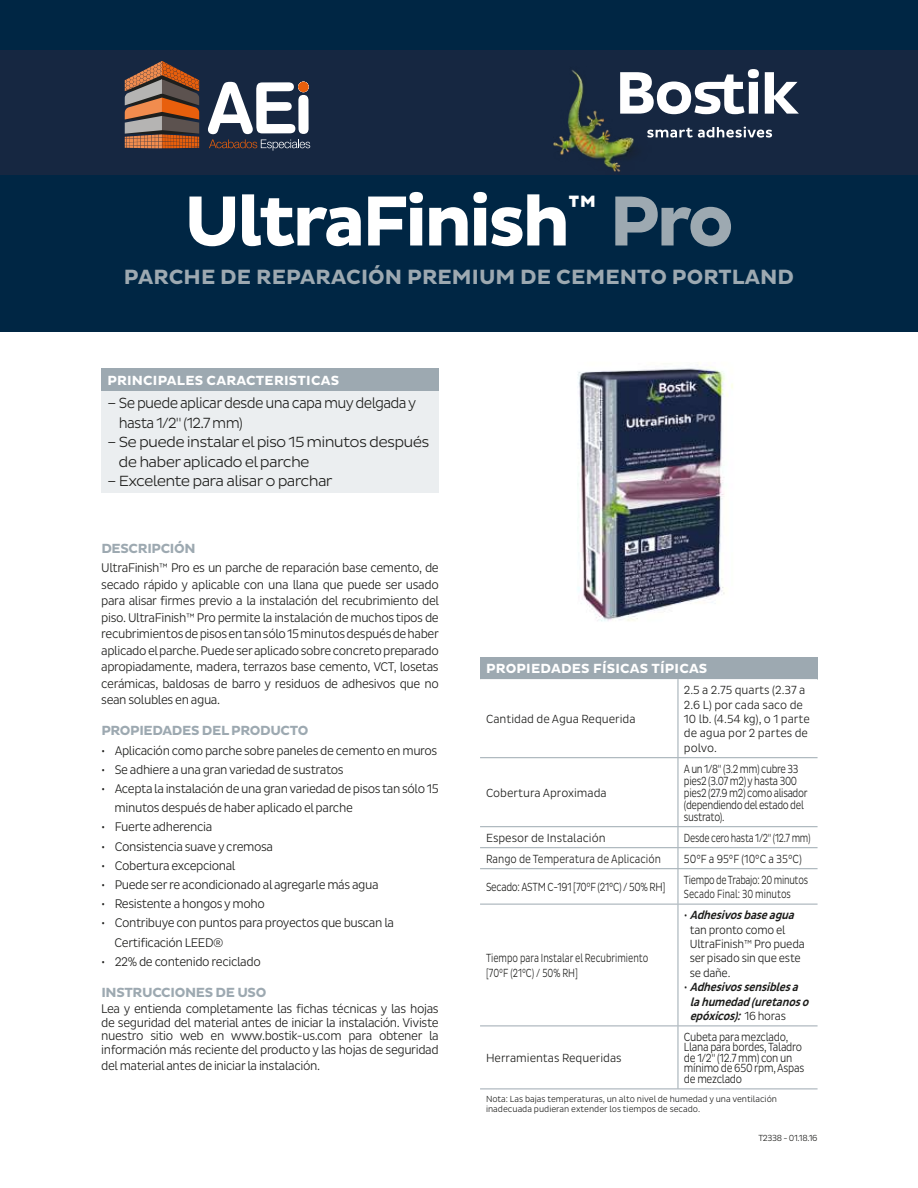
<style>
.page{position:relative;width:918px;height:1188px;background:#fff}
.page>*{position:absolute;margin:0;border:0;box-sizing:border-box;transform-origin:0 0}
.t1{font:700 72px "Pluto Sans";letter-spacing:-.05em;color:#fff}
.t2{font:700 21px "Pluto Sans";letter-spacing:.005em;color:#9da9b1}
.t3{font:300 15px/19.5px "Pluto Sans";letter-spacing:-.05em;color:#1d1d1b}
.t4{font:700 13.5px "Pluto Sans";letter-spacing:-.025em;color:#9da9b1}
.t5{font:700 13.5px "Pluto Sans";letter-spacing:.015em;color:#fff}
.t6{font:300 12.75px/16.5px "Pluto Sans Cond";letter-spacing:-.03em;color:#1d1d1b;text-align:justify}
.t7{font:300 12px/14.4px "Pluto Sans Cond";color:#1d1d1b}
.t8{font:300 12px/12px "Pluto Sans Cond";letter-spacing:-.02em;color:#1d1d1b;scale:.85 1}
.t9{font:300 12px/10.5px "Pluto Sans Cond";letter-spacing:-.02em;color:#1d1d1b;scale:.9 1}
.t10{font:300 12px/14.4px "Pluto Sans Cond";letter-spacing:-.02em;color:#1d1d1b}
.t11{font:300 12px/14.4px "Pluto Sans Cond";letter-spacing:-.02em;color:#1d1d1b;scale:.8 1}
.t12{font:italic 500 12px/14.4px "Pluto Sans Cond";color:#1d1d1b}
.t13{font:300 12px/14.4px "Pluto Sans Cond";color:#1d1d1b;scale:.8 1}
.t14{font:300 12px "Pluto Sans Cond";color:#1d1d1b;scale:.9 1}
.t15{font:300 9px/10.8px "Pluto Sans Cond";color:#1d1d1b}
.t16{font:300 9px "Pluto Sans Cond";letter-spacing:-.03em;color:#1d1d1b}
.s1{color:#9da9b1}
.s2{font-weight:500;font-style:italic}
.s3{font-weight:300;font-style:normal}
</style>
<div class="page">
<div style="left:101px;top:369px;width:338px;height:22px;background:#9da9b1"></div>
<div style="left:101px;top:391px;width:338px;height:101px;background:#ebeef0"></div>
<div style="left:480px;top:657px;width:338px;height:22px;background:#9da9b1"></div>
<svg style="left:480px;top:679px;width:338px;height:410px"></svg>
<hr style="left:678px;top:679px;width:1px;height:78px;background:#9da9b1">
<hr style="left:480px;top:757px;width:198px;height:1px;background:#9da9b1">
<hr style="left:678px;top:757px;width:140px;height:1px;background:#9da9b1">
<hr style="left:678px;top:758px;width:1px;height:68px;background:#9da9b1">
<hr style="left:480px;top:826px;width:198px;height:1px;background:#9da9b1">
<hr style="left:678px;top:826px;width:140px;height:1px;background:#9da9b1">
<hr style="left:480px;top:847px;width:198px;height:1px;background:#9da9b1">
<hr style="left:678px;top:847px;width:140px;height:1px;background:#9da9b1">
<svg style="left:678px;top:827px;width:1px;height:41px"></svg>
<hr style="left:480px;top:868px;width:198px;height:1px;background:#9da9b1">
<hr style="left:678px;top:868px;width:140px;height:1px;background:#9da9b1">
<hr style="left:678px;top:869px;width:1px;height:35px;background:#9da9b1">
<hr style="left:480px;top:904px;width:198px;height:1px;background:#9da9b1">
<hr style="left:678px;top:904px;width:140px;height:1px;background:#9da9b1">
<hr style="left:678px;top:904px;width:1px;height:122px;background:#9da9b1">
<hr style="left:480px;top:1026px;width:198px;height:1px;background:#9da9b1">
<hr style="left:678px;top:1026px;width:140px;height:1px;background:#9da9b1">
<hr style="left:678px;top:1026px;width:1px;height:63px;background:#9da9b1">
<hr style="left:480px;top:1089px;width:198px;height:1px;background:#9da9b1">
<hr style="left:678px;top:1089px;width:140px;height:1px;background:#9da9b1">
<img style="left:577px;top:367px;width:156px;height:255px">
<div style="left:0;top:0;width:918px;height:332px;background:#002644"></div>
<div style="left:0;top:50px;width:918px;height:125px;background:#162741"></div>
<svg style="left:651px;top:127px;width:121px;height:11px"></svg>
<svg style="left:651px;top:69px;width:148px;height:45px"></svg>
<img style="left:553px;top:70px;width:98px;height:102px">
<svg style="left:208px;top:82px;width:101px;height:52px"></svg>
<div style="left:298px;top:82px;width:11px;height:10px;background:#e85f0c;border-radius:50%"></div>
<svg style="left:209px;top:140px;width:101px;height:11px"></svg>
<svg style="left:125px;top:61px;width:75px;height:88px;background:#895e46"></svg>
<h1 class="t1" style="left:184px;top:180px;width:551px">UltraFinish<sup>™</sup> <span class="s1">Pro</span></h1>
<h2 class="t2" style="left:124px;top:264px;width:672px">PARCHE DE REPARACIÓN PREMIUM DE CEMENTO PORTLAND</h2>
<p class="t5" style="left:107px;top:373px;width:233px">PRINCIPALES CARACTERISTICAS</p>
<p class="t3" style="left:119px;top:393px;width:299px;text-indent:-12px">– Se puede aplicar desde una capa muy delgada y hasta 1/2" (12.7 mm)</p>
<p class="t3" style="left:119px;top:432px;width:312px;text-indent:-11px">– Se puede instalar el piso 15 minutos después de haber aplicado el parche</p>
<p class="t3" style="left:107px;top:471px;width:227px">– Excelente para alisar o parchar</p>
<p class="t4" style="left:101px;top:541px;width:96px">DESCRIPCIÓN</p>
<p class="t6" style="left:101px;top:560px;width:339px">UltraFinish™ Pro es un parche de reparación base cemento, de secado rápido y aplicable con una llana que puede ser usado para alisar firmes previo a la instalación del recubrimiento del piso. UltraFinish™ Pro permite la instalación de muchos tipos de recubrimientos de pisos en tan sólo 15 minutos después de haber aplicado el parche. Puede ser aplicado sobre concreto preparado apropiadamente, madera, terrazos base cemento, VCT, losetas cerámicas, baldosas de barro y residuos de adhesivos que no sean solubles en agua.</p>
<p class="t4" style="left:101px;top:723px;width:209px">PROPIEDADES DEL PRODUCTO</p>
<p class="t6" style="left:101px;top:742px;width:338px">• Aplicación como parche sobre paneles de cemento en muros</p>
<p class="t6" style="left:101px;top:761px;width:244px">• Se adhiere a una gran variedad de sustratos</p>
<p class="t6" style="left:115px;top:779px;width:326px;line-height:19.2px;text-indent:-13px">• Acepta la instalación de una gran variedad de pisos tan sólo 15 minutos después de haber aplicado el parche</p>
<p class="t6" style="left:101px;top:819px;width:113px">• Fuerte adherencia</p>
<p class="t6" style="left:101px;top:838px;width:173px">• Consistencia suave y cremosa</p>
<p class="t6" style="left:101px;top:857px;width:136px">• Cobertura excepcional</p>
<p class="t6" style="left:101px;top:876px;width:279px">• Puede ser re acondicionado al agregarle más agua</p>
<p class="t6" style="left:101px;top:896px;width:165px">• Resistente a hongos y moho</p>
<p class="t6" style="left:115px;top:914px;width:281px;line-height:19.2px;text-indent:-13px">• Contribuye con puntos para proyectos que buscan la<br>Certificación LEED®</p>
<p class="t6" style="left:101px;top:953px;width:161px">• 22% de contenido reciclado</p>
<p class="t4" style="left:101px;top:985px;width:167px">INSTRUCCIONES DE USO</p>
<p class="t6" style="left:101px;top:1002px;width:339px;line-height:13.5px">Lea y entienda completamente las fichas técnicas y las hojas de seguridad del material antes de iniciar la instalación. Viviste nuestro sitio web en www.bostik-us.com para obtener la información más reciente del producto y las hojas de seguridad</p>
<p class="t6" style="left:101px;top:1058px;width:220px">del material antes de iniciar la instalación.</p>
<p class="t5" style="left:486px;top:661px;width:223px">PROPIEDADES FÍSICAS TÍPICAS</p>
<p class="t7" style="left:486px;top:712px;width:151px">Cantidad de Agua Requerida</p>
<p class="t7" style="left:486px;top:786px;width:122px">Cobertura Aproximada</p>
<p class="t7" style="left:684px;top:683px;width:127px">2.5 a 2.75 quarts (2.37 a<br>2.6 L) por cada saco de<br>10 lb. (4.54 kg), o 1 parte de agua por 2 partes de polvo.</p>
<p class="t8" style="left:684px;top:763px;width:147px">A un 1/8" (3.2 mm) cubre 33 pies2 (3.07 m2) y hasta 300 pies2 (27.9 m2) como alisador (dependiendo del estado del sustrato).</p>
<p class="t7" style="left:486px;top:831px;width:121px">Espesor de Instalación</p>
<p class="t11" style="left:684px;top:831px;width:160px">Desde cero hasta 1/2" (12.7 mm)</p>
<p class="t14" style="left:486px;top:852px;width:196px">Rango de Temperatura de Aplicación</p>
<p class="t9" style="left:684px;top:853px;width:133px">50°F a 95°F (10°C a 35°C)</p>
<p class="t8" style="left:486px;top:881px;width:213px">Secado: ASTM C-191 [70°F (21°C) / 50% RH]</p>
<p class="t11" style="left:684px;top:873px;width:157px">Tiempo de Trabajo: 20 minutos<br>Secado Final: 30 minutos</p>
<p class="t13" style="left:486px;top:951px;width:204px">Tiempo para Instalar el Recubrimiento [70°F (21°C) / 50% RH]</p>
<p class="t10" style="left:690px;top:908px;width:116px;text-indent:-6px">• <span class="s2">Adhesivosbaseagua </span>tan pronto como el<br>UltraFinish™ Pro pueda ser pisado sin que este se dañe.</p>
<p class="t12" style="left:690px;top:980px;width:124px;text-indent:-6px"><span class="s3">•</span> Adhesivossensiblesa lahumedad(uretanoso epóxicos):<span class="s3">1 6 h o r a s</span></p>
<p class="t9" style="left:684px;top:1032px;width:135px">Cubeta para mezclado,<br>Llana para bordes, Taladro de 1/2" (12.7 mm) con un mínimo de 650 rpm, Aspas de mezclado</p>
<p class="t15" style="left:486px;top:1093px;width:293px">Nota: Las bajas temperaturas, un alto nivel de humedad y una ventilación inadecuada pudieran extender los tiempos de secado.</p>
<p class="t7" style="left:486px;top:1051px;width:137px">Herramientas Requeridas</p>
<p class="t16" style="left:758px;top:1133px;width:61px">T2338 - 01.18.16</p>
</div>
